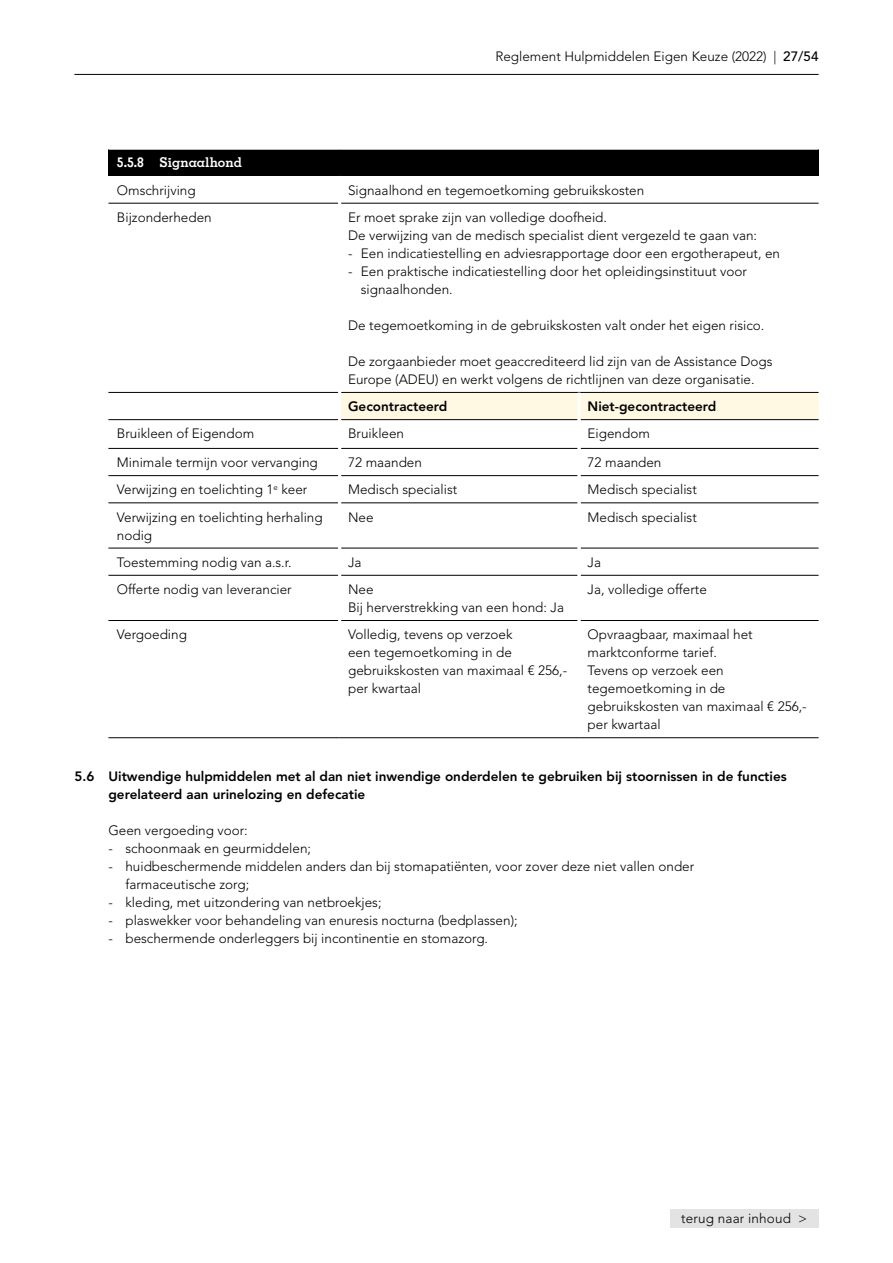
<style>
.page{position:relative;width:893px;height:1263px;background:#fff}
.page>*{position:absolute;margin:0;border:0;box-sizing:border-box;transform-origin:0 0}
.t1{font:300 13.5px/18px "Avenir LT Std";color:#000}
.t2{font:800 13.5px/18px "Avenir LT Std";color:#000}
.t3{font:700 13.5px "Memphis LT Std";color:#fff}
.s1{font-weight:500}
</style>
<div class="page">
<hr style="left:74px;top:74px;width:745px;height:1px;background:#000">
<div style="left:670px;top:1209px;width:149px;height:19px;background:#e3e3e3"></div>
<div style="left:108px;top:149px;width:711px;height:27px;background:#000"></div>
<div style="left:341px;top:393px;width:478px;height:26px;background:#fff8e3"></div>
<hr style="left:108px;top:203px;width:230px;height:1px;background:#000">
<hr style="left:341px;top:203px;width:238px;height:1px;background:#000">
<hr style="left:579px;top:203px;width:240px;height:1px;background:#000">
<hr style="left:108px;top:392px;width:230px;height:1px;background:#000">
<hr style="left:341px;top:392px;width:238px;height:1px;background:#000">
<hr style="left:579px;top:392px;width:240px;height:1px;background:#000">
<hr style="left:108px;top:419px;width:230px;height:1px;background:#000">
<hr style="left:341px;top:419px;width:237px;height:1px;background:#000">
<hr style="left:581px;top:419px;width:238px;height:1px;background:#000">
<hr style="left:108px;top:448px;width:230px;height:1px;background:#000">
<hr style="left:341px;top:448px;width:237px;height:1px;background:#000">
<hr style="left:581px;top:448px;width:238px;height:1px;background:#000">
<hr style="left:108px;top:475px;width:230px;height:1px;background:#000">
<hr style="left:341px;top:475px;width:237px;height:1px;background:#000">
<hr style="left:581px;top:475px;width:238px;height:1px;background:#000">
<hr style="left:108px;top:503px;width:230px;height:1px;background:#000">
<hr style="left:341px;top:503px;width:237px;height:1px;background:#000">
<hr style="left:581px;top:503px;width:238px;height:1px;background:#000">
<hr style="left:108px;top:548px;width:230px;height:1px;background:#000">
<hr style="left:341px;top:548px;width:237px;height:1px;background:#000">
<hr style="left:581px;top:548px;width:238px;height:1px;background:#000">
<hr style="left:108px;top:575px;width:230px;height:1px;background:#000">
<hr style="left:341px;top:575px;width:237px;height:1px;background:#000">
<hr style="left:581px;top:575px;width:238px;height:1px;background:#000">
<hr style="left:108px;top:620px;width:230px;height:1px;background:#000">
<hr style="left:341px;top:620px;width:237px;height:1px;background:#000">
<hr style="left:581px;top:620px;width:238px;height:1px;background:#000">
<hr style="left:578px;top:393px;width:3px;height:27px;background:#fff">
<hr style="left:108px;top:737px;width:232px;height:1px;background:#000">
<hr style="left:340px;top:737px;width:239px;height:1px;background:#000">
<hr style="left:579px;top:737px;width:240px;height:1px;background:#000">
<hr style="left:108px;top:149px;width:232px;height:1px;background:#fff">
<hr style="left:340px;top:149px;width:239px;height:1px;background:#fff">
<hr style="left:579px;top:149px;width:240px;height:1px;background:#fff">
<p class="t1" style="left:495px;top:47px;width:325px">Reglement Hulpmiddelen Eigen Keuze (2022) | <span class="s1">27/54</span></p>
<p class="t3" style="left:117px;top:154px;width:127px">5.5.8 Signaalhond</p>
<p class="t1" style="left:117px;top:181px;width:80px">Omschrijving</p>
<p class="t1" style="left:348px;top:181px;width:298px">Signaalhond en tegemoetkoming gebruikskosten</p>
<p class="t1" style="left:117px;top:208px;width:96px">Bijzonderheden</p>
<p class="t1" style="left:348px;top:208px;width:410px">Er moet sprake zijn van volledige doofheid.<br>De verwijzing van de medisch specialist dient vergezeld te gaan van:</p>
<p class="t1" style="left:348px;top:244px;width:433px">- Een indicatiestelling en adviesrapportage door een ergotherapeut, en</p>
<p class="t1" style="left:361px;top:262px;width:388px;text-indent:-13px">- Een praktische indicatiestelling door het opleidingsinstituut voor signaalhonden.</p>
<p class="t1" style="left:348px;top:316px;width:418px">De tegemoetkoming in de gebruikskosten valt onder het eigen risico.</p>
<p class="t1" style="left:348px;top:352px;width:426px">De zorgaanbieder moet geaccrediteerd lid zijn van de Assistance Dogs<br>Europe (ADEU) en werkt volgens de richtlijnen van deze organisatie.</p>
<p class="t2" style="left:348px;top:397px;width:101px">Gecontracteerd</p>
<p class="t2" style="left:588px;top:397px;width:130px">Niet-gecontracteerd</p>
<p class="t1" style="left:117px;top:425px;width:139px">Bruikleen of Eigendom</p>
<p class="t1" style="left:348px;top:425px;width:57px">Bruikleen</p>
<p class="t1" style="left:588px;top:425px;width:64px">Eigendom</p>
<p class="t1" style="left:117px;top:453px;width:202px">Minimale termijn voor vervanging</p>
<p class="t1" style="left:348px;top:453px;width:75px">72 maanden</p>
<p class="t1" style="left:588px;top:453px;width:75px">72 maanden</p>
<p class="t1" style="left:117px;top:481px;width:192px">Verwijzing en toelichting 1<sup>e</sup> keer</p>
<p class="t1" style="left:348px;top:481px;width:111px">Medisch specialist</p>
<p class="t1" style="left:588px;top:481px;width:111px">Medisch specialist</p>
<p class="t1" style="left:117px;top:508px;width:207px">Verwijzing en toelichting herhaling nodig</p>
<p class="t1" style="left:348px;top:508px;width:27px">Nee</p>
<p class="t1" style="left:588px;top:508px;width:111px">Medisch specialist</p>
<p class="t1" style="left:117px;top:553px;width:176px">Toestemming nodig van a.s.r.</p>
<p class="t1" style="left:348px;top:553px;width:15px">Ja</p>
<p class="t1" style="left:588px;top:553px;width:15px">Ja</p>
<p class="t1" style="left:117px;top:580px;width:176px">Offerte nodig van leverancier</p>
<p class="t1" style="left:348px;top:580px;width:217px">Nee<br>Bij herverstrekking van een hond: Ja</p>
<p class="t1" style="left:588px;top:580px;width:121px">Ja, volledige offerte</p>
<p class="t1" style="left:117px;top:626px;width:72px">Vergoeding</p>
<p class="t1" style="left:348px;top:626px;width:221px">Volledig, tevens op verzoek<br>een tegemoetkoming in de gebruikskosten van maximaal € 256,- per kwartaal</p>
<p class="t1" style="left:588px;top:626px;width:221px">Opvraagbaar, maximaal het marktconforme tarief.<br>Tevens op verzoek een tegemoetkoming in de gebruikskosten van maximaal € 256,- per kwartaal</p>
<p class="t2" style="left:108px;top:767px;width:680px;text-indent:-34px">5.6 Uitwendige hulpmiddelen met al dan niet inwendige onderdelen te gebruiken bij stoornissen in de functies gerelateerd aan urinelozing en defecatie</p>
<p class="t1" style="left:108px;top:821px;width:141px">Geen vergoeding voor:</p>
<p class="t1" style="left:108px;top:839px;width:204px">- schoonmaak en geurmiddelen;</p>
<p class="t1" style="left:125px;top:857px;width:570px;text-indent:-17px">- huidbeschermende middelen anders dan bij stomapatiënten, voor zover deze niet vallen onder farmaceutische zorg;</p>
<p class="t1" style="left:108px;top:893px;width:275px">- kleding, met uitzondering van netbroekjes;</p>
<p class="t1" style="left:108px;top:911px;width:411px">- plaswekker voor behandeling van enuresis nocturna (bedplassen);</p>
<p class="t1" style="left:108px;top:929px;width:381px">- beschermende onderleggers bij incontinentie en stomazorg.</p>
<p class="t1" style="left:681px;top:1209px;width:127px">terug naar inhoud &gt;</p>
</div>
